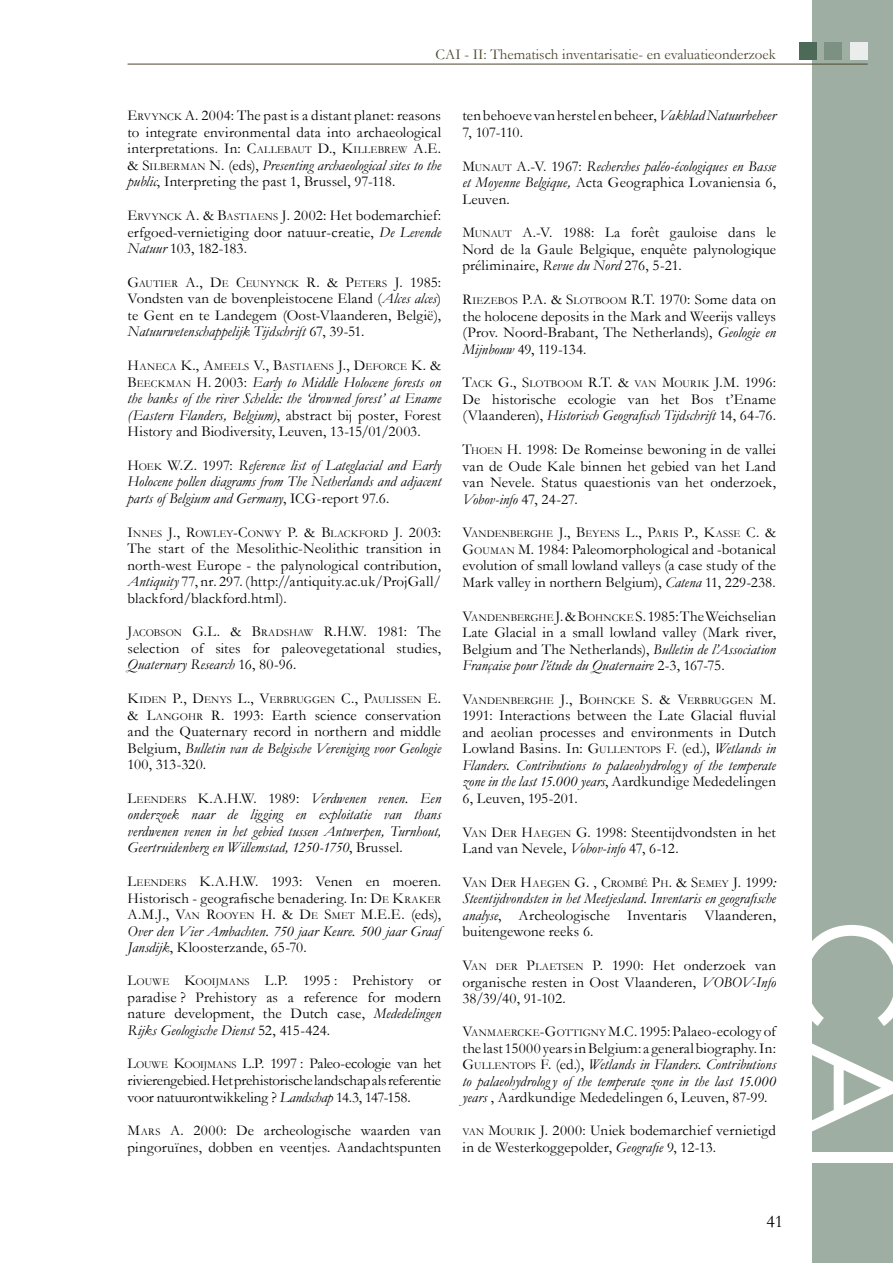
<style>
.page{position:relative;width:893px;height:1263px;background:#fff}
.page>*{position:absolute;margin:0;border:0;box-sizing:border-box;transform-origin:0 0}
.t1{font:144px "Century Gothic";color:#fff}
.t2{font:18px "Garamond";color:#000}
.t3{font:15px/16.5px "Garamond";letter-spacing:.01em;color:#000;text-align:justify}
.t4{font:italic 15px/16.5px "Garamond";letter-spacing:.005em;color:#000;text-align:justify}
.t5{font:15px "Garamond";color:#4b4730}
.t6{font:10.5px "Garamond";letter-spacing:.025em;color:#000}
.s1{font-size:10.5px}
.s2{font-style:italic}
.s3{font-size:15px}
.s4{font-style:normal}
.s5{font-style:normal;font-size:10.5px}
.s6{font-style:italic;font-size:15px}
</style>
<div class="page">
<div style="left:812px;top:0;width:81px;height:1263px;background:#9faea2"></div>
<hr style="left:128px;top:64px;width:740px;height:1px;background:#4b4730">
<div style="left:799px;top:43px;width:17px;height:17px;background:#4d6957"></div>
<div style="left:825px;top:43px;width:17px;height:17px;background:#7d9182"></div>
<div style="left:850px;top:43px;width:17px;height:17px;background:#eaedeb"></div>
<p class="t5" style="left:436px;top:44px;width:342px">CAI - II: Thematisch inventarisatie- en evaluatieonderzoek</p>
<p class="t3" style="left:128px;top:107px;width:315px">E<span class="s1">rvynck</span> A. 2004: The past is a distant planet: reasons to integrate environmental data into archaeological interpretations. In: C<span class="s1">allebaut</span> D., K<span class="s1">illebrew</span> A.E. &amp; S<span class="s1">ilberman</span> N. (eds), <span class="s2">Presenting archaeological sites to the public</span>, Interpreting the past 1 , Brussel, 97-118 .</p>
<p class="t3" style="left:128px;top:207px;width:315px">E<span class="s1">rvynck</span> A. &amp; B<span class="s1">astiaens</span> J. 2002: Het bodemarchief: erfgoed-vernietiging door natuur-creatie, <span class="s2">De Levende Natuur</span> 103, 182-183.</p>
<p class="t6" style="left:128px;top:277px;width:315px"><span class="s3">G</span>autier <span class="s3">A., D</span>e <span class="s3">C</span>eunynck <span class="s3">R. &amp; P</span>eters <span class="s3">J. 1985:</span></p>
<p class="t3" style="left:128px;top:290px;width:315px">Vondsten van de bovenpleistocene Eland (<span class="s2">Alces alces</span>) te Gent en te Landegem (Oost-Vlaanderen, België), <span class="s2">Natuurwetenschappelijk Tijdschrift</span> 67, 39-51 .</p>
<p class="t6" style="left:128px;top:360px;width:315px"><span class="s3">H</span>aneca <span class="s3">K., A</span>meels <span class="s3">V., B</span>astiaens <span class="s3">J., D</span>eforce <span class="s3">K. &amp;</span></p>
<p class="t4" style="left:128px;top:373px;width:315px"><span class="s4">B</span><span class="s5">eeckman</span> <span class="s4">H. 2003:</span> Early to Middle Holocene forests on the banks of the river Schelde: the ‘drowned forest’ at Ename (Eastern Flanders, Belgium)<span class="s4">, abstract bij poster, Forest History and Biodiversity, Leuven, 1 3-15/01/2003.</span></p>
<p class="t4" style="left:128px;top:457px;width:315px"><span class="s4">H</span><span class="s5">oek</span> <span class="s4">W.Z. 1997:</span> Reference list of Lateglacial and Early Holocene pollen diagrams from The Netherlands and adjacent parts of Belgium and Germany<span class="s4">, ICG-report 97.6.</span></p>
<p class="t6" style="left:128px;top:526px;width:315px"><span class="s3">I</span>nnes <span class="s3">J., R</span>owley<span class="s3">-C</span>onwy <span class="s3">P. &amp; B</span>lackford <span class="s3">J. 2003:</span></p>
<p class="t3" style="left:128px;top:540px;width:315px">The start of the Mesolithic-Neolithic transition in north-west Europe - the palynological contribution, <span class="s2">Antiquity</span> 77, nr. 297. (http://antiquity.ac.uk/ProjGall/ blackford/blackford.html).</p>
<p class="t3" style="left:128px;top:623px;width:315px">J<span class="s1">acobson</span> G.L. &amp; B<span class="s1">radshaw</span> R.H.W. 1981 : The selection of sites for paleovegetational studies, <span class="s2">Quaternary Research</span> 16 , 80-96.</p>
<p class="t6" style="left:128px;top:693px;width:315px"><span class="s3">K</span>iden <span class="s3">P., D</span>enys <span class="s3">L., V</span>erbruggen <span class="s3">C., P</span>aulissen <span class="s3">E.</span></p>
<p class="t3" style="left:128px;top:706px;width:315px">&amp; L<span class="s1">angohr</span> R. 1993: Earth science conservation and the Quaternary record in northern and middle Belgium, <span class="s2">Bulletin van de Belgische Vereniging voor Geologie </span>100, 313-320.</p>
<p class="t4" style="left:128px;top:790px;width:315px"><span class="s4">L</span><span class="s5">eenders</span> <span class="s4">K.A.H.W. 1989:</span> Verdwenen venen. Een onderzoek naar de ligging en exploitatie van thans verdwenen venen in het gebied tussen Antwerpen, Turnhout, Geertruidenberg en Willemstad, 1250-1750<span class="s4">, Brussel.</span></p>
<p class="t3" style="left:128px;top:873px;width:315px">L<span class="s1">eenders</span> K.A.H.W. 1993: Venen en moeren.<br>Historisch - geografische benadering. In: D<span class="s1">e</span> K<span class="s1">raker </span>A.M.J., V<span class="s1">an</span> R<span class="s1">ooyen</span> H. &amp; D<span class="s1">e</span> S<span class="s1">met</span> M.E.E. (eds), <span class="s2">Over den Vier Ambachten. 750 jaar Keure. 500 jaar Graaf Jansdijk</span>, Kloosterzande, 65-70.</p>
<p class="t3" style="left:128px;top:972px;width:315px">L<span class="s1">ouwe</span> K<span class="s1">ooijmans</span> L.P. 1995 : Prehistory or paradise ? Prehistory as a reference for modern nature development, the Dutch case, <span class="s2">Mededelingen Rijks Geologische Dienst</span> 52, 41 5-424 .</p>
<p class="t3" style="left:128px;top:1055px;width:315px">L<span class="s1">ouwe</span> K<span class="s1">ooijmans</span> L.P. 1997 : Paleo-ecologie van het rivierengebied. Het prehistorische landschap als referentie voor natuurontwikkeling ? <span class="s2">Landschap</span> 14 .3, 147-158.</p>
<p class="t3" style="left:128px;top:1122px;width:315px">M<span class="s1">ars</span> A. 2000: De archeologische waarden van pingoruïnes, dobben en veentjes. Aandachtspunten</p>
<p class="t3" style="left:462px;top:107px;width:315px">ten behoeve van herstel en beheer, <span class="s2">Vakblad Natuurbeheer<br></span>7, 107-11 0.</p>
<p class="t4" style="left:462px;top:157px;width:315px"><span class="s4">M</span><span class="s5">unaut</span> <span class="s4">A.-V. 1967:</span> Recherches paléo-écologiques en Basse et Moyenne Belgique, <span class="s4">Acta Geographica Lovaniensia 6, Leuven.</span></p>
<p class="t3" style="left:462px;top:224px;width:315px">M<span class="s1">unaut</span> A.-V. 1988 : La forêt gauloise dans le Nord de la Gaule Belgique, enquête palynologique préliminaire, <span class="s2">Revue du Nord</span> 276, 5-21 .</p>
<p class="t3" style="left:462px;top:291px;width:315px">R<span class="s1">iezebos</span> P.A. &amp; S<span class="s1">lotboom</span> R.T. 1970: Some data on the holocene deposits in the Mark and Weerijs valleys (Prov. Noord-Brabant, The Netherlands), <span class="s2">Geologie en Mijnbouw</span> 49, 11 9-1 34.</p>
<p class="t3" style="left:462px;top:374px;width:315px">T<span class="s1">ack</span> G., S<span class="s1">lotboom</span> R.T. &amp; <span class="s1">van</span> M<span class="s1">ourik</span> J.M. 1996:<br>De historische ecologie van het Bos t’Ename (Vlaanderen), <span class="s2">Historisch Geografisch Tijdschrift</span> 14 , 64 -76.</p>
<p class="t3" style="left:462px;top:441px;width:315px">T<span class="s1">hoen</span> H. 1998: De Romeinse bewoning in de vallei van de Oude Kale binnen het gebied van het Land van Nevele. Status quaestionis van het onderzoek, <span class="s2">Vobov-info</span> 47, 24 -27.</p>
<p class="t6" style="left:462px;top:527px;width:315px"><span class="s3">V</span>andenberghe <span class="s3">J., B</span>eyens <span class="s3">L., P</span>aris <span class="s3">P., K</span>asse <span class="s3">C. &amp;</span></p>
<p class="t3" style="left:462px;top:541px;width:315px">G<span class="s1">ouman</span> M. 1984: Paleomorphological and -botanical evolution of small lowland valleys (a case study of the Mark valley in northern Belgium), <span class="s2">Catena</span> 11 , 22 9-238.</p>
<p class="t3" style="left:462px;top:607px;width:315px">V<span class="s1">andenberghe</span>J. &amp; B<span class="s1">ohncke</span>S.1985: The Weichselian Late Glacial in a small lowland valley (Mark river, Belgium and The Netherlands), <span class="s2">Bulletin de l’Association Française pour l’étude du Quaternaire</span> 2-3, 16 7-75.</p>
<p class="t6" style="left:462px;top:694px;width:315px"><span class="s3">V</span>andenberghe <span class="s3">J., B</span>ohncke <span class="s3">S. &amp; V</span>erbruggen <span class="s3">M.</span></p>
<p class="t3" style="left:462px;top:707px;width:315px">1991: Interactions between the Late Glacial fluvial and aeolian processes and environments in Dutch Lowland Basins. In: G<span class="s1">ullentops</span> F. (ed.), <span class="s2">Wetlands in Flanders. Contributions to palaeohydrolog y of the temperate zone in the last 15.000 years</span>, Aardkundige Mededelingen 6, Leuven, 195-201.</p>
<p class="t3" style="left:462px;top:823px;width:315px">V<span class="s1">an</span> D<span class="s1">er</span> H<span class="s1">aegen</span> G. 1998: Steentijdvondsten in het<br>Land van Nevele, <span class="s2">Vobov-info</span> 47, 6-12 .</p>
<p class="t6" style="left:462px;top:877px;width:315px"><span class="s3">V</span>an <span class="s3">D</span>er <span class="s3">H</span>aegen <span class="s3">G. , C</span>rombé <span class="s3">P</span>h<span class="s3">. &amp; S</span>emey <span class="s3">J. 1999</span><span class="s6">:</span></p>
<p class="t4" style="left:462px;top:890px;width:315px">Steentijdvondsten in het Meetjesland. Inventaris en geografische analyse<span class="s4">, Archeologische Inventaris Vlaanderen, buitengewone reeks 6.</span></p>
<p class="t3" style="left:462px;top:957px;width:315px">V<span class="s1">an der</span> P<span class="s1">laetsen</span> P. 1990: Het onderzoek van organische resten in Oost Vlaanderen, <span class="s2">VOBOV-Info </span>38/39/40, 91-102.</p>
<p class="t3" style="left:462px;top:1023px;width:315px">V<span class="s1">anmaercke</span>-G<span class="s1">ottigny</span> M.C. 1995: Palaeo-ecology of the last 15000 years in Belgium: a general biography. In:<br>G<span class="s1">ullentop s</span> F. (ed.), <span class="s2">Wetlands in Flanders. Contributions to palaeohydrolog y of the temperate zone in the last 15.000 years</span> , Aardkundige Mededelingen 6, Leuven, 87-99.</p>
<p class="t3" style="left:462px;top:1122px;width:315px"><span class="s1">van</span> M<span class="s1">ourik</span> J. 2000: Uniek bodemarchief vernietigd in de Westerkoggepolder, <span class="s2">Geografie</span> 9, 12 -1 3.</p>
<h1 class="t1" style="left:952px;top:917px;width:258px;rotate:90deg">CAI</h1>
<p class="t2" style="left:766px;top:1209px;width:9px">41</p>
</div>
